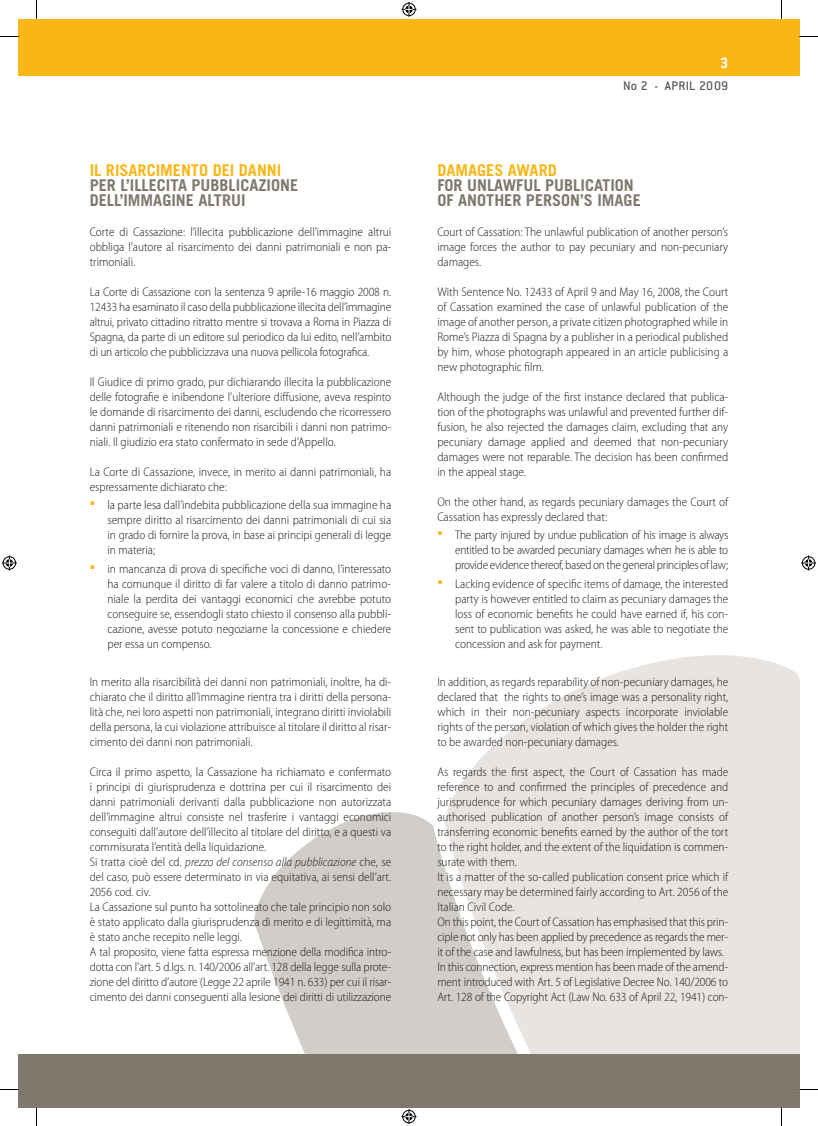
<style>
.page{position:relative;width:818px;height:1126px;background:#fff}
.page>*{position:absolute;margin:0;border:0;box-sizing:border-box;transform-origin:0 0}
.t1{font:700 16.25px/15px "Trade Gothic LT Std";color:#7f796d}
.t2{font:700 16.25px "Trade Gothic LT Std";color:#f9b716}
.t3{font:700 16.25px "Conduit ITC";color:#fff}
.t4{font:500 13.75px "Conduit ITC";letter-spacing:.015em;color:#57585a}
.t5{font:300 semi-condensed 12.5px/15px "Myriad Pro";color:#231f20;text-align:justify}
.s1{font-size:22.5px;color:#f9b716}
.s2{font-style:italic}
</style>
<div class="page">
<svg style="left:254px;top:812px;width:190px;height:241px;fill:#d1cdc8"></svg>
<svg style="left:444px;top:655px;width:354px;height:398px;background:#e8e5e3"></svg>
<div style="left:19px;top:19px;width:779px;height:56px;background:#f9b716"></div>
<div style="left:19px;top:1053px;width:779px;height:54px;background:#7f796d"></div>
<svg style="left:0;top:36px;width:19px;height:1px"></svg>
<svg style="left:798px;top:36px;width:19px;height:1px"></svg>
<svg style="left:0;top:1088px;width:19px;height:2px"></svg>
<svg style="left:798px;top:1088px;width:19px;height:2px"></svg>
<svg style="left:36px;top:0;width:1px;height:19px"></svg>
<svg style="left:36px;top:1107px;width:1px;height:18px"></svg>
<svg style="left:401px;top:2px;width:15px;height:15px"></svg>
<svg style="left:401px;top:1109px;width:15px;height:14px"></svg>
<svg style="left:2px;top:555px;width:15px;height:15px"></svg>
<svg style="left:801px;top:555px;width:14px;height:15px"></svg>
<h1 class="t2" style="left:90px;top:160px;width:191px">IL RISARCIMENTO DEI DANNI</h1>
<h1 class="t1" style="left:90px;top:177px;width:210px">PER L’ILLECITA PUBBLICAZIONE<br>DELL’IMMAGINE ALTRUI</h1>
<p class="t5" style="left:90px;top:224px;width:303px">Corte di Cassazione: l’illecita pubblicazione dell’immagine altrui obbliga l’autore al risarcimento dei danni patrimoniali e non pa&shy;trimoniali.</p>
<p class="t5" style="left:90px;top:284px;width:303px">La Corte di Cassazione con la sentenza 9 aprile-16 maggio 2008 n.<br>12433 ha esaminato il caso della pubblicazione illecita dell’immagine altrui, privato cittadino ritratto mentre si trovava a Roma in Piazza di Spagna, da parte di un editore sul periodico da lui edito, nell’ambito di un articolo che pubblicizzava una nuova pellicola fotografica.</p>
<p class="t5" style="left:90px;top:374px;width:303px">Il Giudice di primo grado, pur dichiarando illecita la pubblicazione delle fotografie e inibendone l’ulteriore diffusione, aveva respinto le domande di risarcimento dei danni, escludendo che ricorressero danni patrimoniali e ritenendo non risarcibili i danni non patrimo&shy;niali. Il giudizio era stato confermato in sede d’Appello.</p>
<p class="t5" style="left:90px;top:464px;width:303px">La Corte di Cassazione, invece, in merito ai danni patrimoniali, ha espressamente dichiarato che:</p>
<p class="t5" style="left:107px;top:497px;width:285px;text-indent:-18px"><span class="s1">•</span> la parte lesa dall’indebita pubblicazione della sua immagine ha sempre diritto al risarcimento dei danni patrimoniali di cui sia in grado di fornire la prova, in base ai principi generali di legge in materia;</p>
<p class="t5" style="left:107px;top:561px;width:285px;text-indent:-18px"><span class="s1">•</span> in mancanza di prova di specifiche voci di danno, l’interessato ha comunque il diritto di far valere a titolo di danno patrimo&shy;niale la perdita dei vantaggi economici che avrebbe potuto conseguire se, essendogli stato chiesto il consenso alla pubbli&shy;cazione, avesse potuto negoziarne la concessione e chiedere per essa un compenso.</p>
<p class="t5" style="left:90px;top:674px;width:303px">In merito alla risarcibilità dei danni non patrimoniali, inoltre, ha di&shy;chiarato che il diritto all’immagine rientra tra i diritti della persona&shy;lità che, nei loro aspetti non patrimoniali, integrano diritti inviolabili della persona, la cui violazione attribuisce al titolare il diritto al risar&shy;cimento dei danni non patrimoniali.</p>
<p class="t5" style="left:90px;top:764px;width:303px;text-align:left">Circa il primo aspetto, la Cassazione ha richiamato e confermato i principi di giurisprudenza e dottrina per cui il risarcimento dei danni patrimoniali derivanti dalla pubblicazione non autorizzata dell’immagine altrui consiste nel trasferire i vantaggi economici conseguiti dall’autore dell’illecito al titolare del diritto, e a questi va commisurata l’entità della liquidazione.<br>Si tratta cioè del cd. <span class="s2">prezzo del consenso alla pubblicazione</span> che, se del caso, può essere determinato in via equitativa, ai sensi dell’art.<br>2056 cod. civ.<br>La Cassazione sul punto ha sottolineato che tale principio non solo è stato applicato dalla giurisprudenza di merito e di legittimità, ma è stato anche recepito nelle leggi.<br>A tal proposito, viene fatta espressa menzione della modifica intro&shy;dotta con l’art. 5 d.lgs. n. 140/2006 all’art. 128 della legge sulla prote&shy;zione del diritto d’autore (Legge 22 aprile 1941 n. 633) per cui il risar&shy;cimento dei danni conseguenti alla lesione dei diritti di utilizzazione</p>
<h1 class="t3" style="left:719px;top:54px;width:10px">3</h1>
<p class="t4" style="left:622px;top:78px;width:107px">No 2 - APRIL 2009</p>
<h1 class="t2" style="left:437px;top:160px;width:121px">DAMAGES AWARD</h1>
<h1 class="t1" style="left:437px;top:177px;width:205px">FOR UNLAWFUL PUBLICATION<br>OF ANOTHER PERSON’S IMAGE</h1>
<p class="t5" style="left:437px;top:224px;width:292px">Court of Cassation: The unlawful publication of another person’s image forces the author to pay pecuniary and non-pecuniary damages.</p>
<p class="t5" style="left:437px;top:284px;width:292px">With Sentence No. 12433 of April 9 and May 16, 2008, the Court of Cassation examined the case of unlawful publication of the image of another person, a private citizen photographed while in Rome’s Piazza di Spagna by a publisher in a periodical published by him, whose photograph appeared in an article publicising a new photographic film.</p>
<p class="t5" style="left:437px;top:389px;width:292px">Although the judge of the first instance declared that publica&shy;tion of the photographs was unlawful and prevented further dif&shy;fusion, he also rejected the damages claim, excluding that any pecuniary damage applied and deemed that non-pecuniary damages were not reparable. The decision has been confirmed in the appeal stage.</p>
<p class="t5" style="left:437px;top:494px;width:292px">On the other hand, as regards pecuniary damages the Court of<br>Cassation has expressly declared that:</p>
<p class="t5" style="left:455px;top:527px;width:274px;text-indent:-18px"><span class="s1">•</span> The party injured by undue publication of his image is always entitled to be awarded pecuniary damages when he is able to provide evidence thereof, based on the general principles of law;</p>
<p class="t5" style="left:455px;top:576px;width:274px;text-indent:-18px"><span class="s1">•</span> Lacking evidence of specific items of damage, the interested party is however entitled to claim as pecuniary damages the loss of economic benefits he could have earned if, his con&shy;sent to publication was asked, he was able to negotiate the concession and ask for payment.</p>
<p class="t5" style="left:437px;top:674px;width:292px">In addition, as regards reparability of non-pecuniary damages, he declared that the rights to one’s image was a personality right, which in their non-pecuniary aspects incorporate inviolable rights of the person, violation of which gives the holder the right to be awarded non-pecuniary damages.</p>
<p class="t5" style="left:437px;top:764px;width:292px;text-align:left">As regards the first aspect, the Court of Cassation has made reference to and confirmed the principles of precedence and jurisprudence for which pecuniary damages deriving from un&shy;authorised publication of another person’s image consists of transferring economic benefits earned by the author of the tort to the right holder, and the extent of the liquidation is commen&shy;surate with them.<br>It is a matter of the so-called publication consent price which if necessary may be determined fairly according to Art. 2056 of the Italian Civil Code.<br>On this point, the Court of Cassation has emphasised that this prin&shy;ciple not only has been applied by precedence as regards the mer&shy;it of the case and lawfulness, but has been implemented by laws.<br>In this connection, express mention has been made of the amend&shy;ment introduced with Art. 5 of Legislative Decree No. 140/2006 to Art. 128 of the Copyright Act (Law No. 633 of April 22, 1941) con-</p>
</div>
